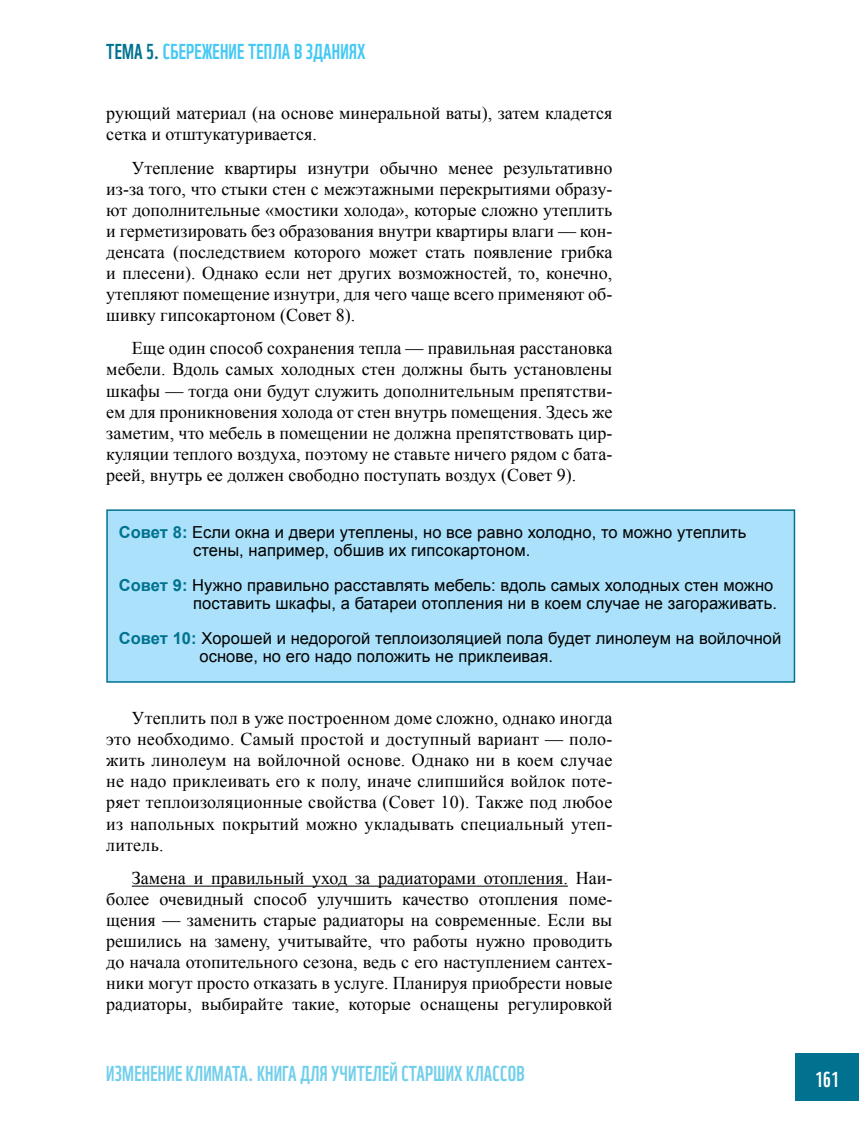
<style>
.page{position:relative;width:859px;height:1123px;background:#fff}
.page>*{position:absolute;margin:0;border:0;box-sizing:border-box;transform-origin:0 0}
.t1{font:21px "WWF";letter-spacing:.01em;color:#71cfeb}
.t2{font:21px "WWF";letter-spacing:.01em;color:#44c8f5}
.t3{font:21px "WWF";color:#00728f}
.t4{font:21px "WWF";color:#fff}
.t5{font:18px/21px "Times New Roman";color:#000;text-align:justify}
.t6{font:16.5px/18px "Arial";letter-spacing:.005em;color:#000}
.s1{color:#00728f}
.s2{font-weight:700;color:#00728f}
</style>
<div class="page">
<div style="left:795px;top:1053px;width:64px;height:47px;background:#00728f"></div>
<hr style="left:132px;top:885px;width:436px;height:1px;background:#000">
<div style="left:106px;top:509px;width:689px;height:173px;background:#abe1fa;border:2px solid #00728f"></div>
<p class="t3" style="left:106px;top:35px;width:10px">ТЕМА</p>
<p class="t2" style="left:146px;top:35px;width:221px"><span class="s1">5.</span> СБЕРЕЖЕНИЕ ТЕПЛА В ЗДАНИЯХ</p>
<p class="t5" style="left:106px;top:102px;width:507px">рующий материал (на основе минеральной ваты), затем кладется сетка и отштукатуривается.</p>
<p class="t5" style="left:106px;top:157px;width:508px;text-indent:26px">Утепление квартиры изнутри обычно менее результативно из-за того, что стыки стен с межэтажными перекрытиями образу&shy;ют дополнительные «мостики холода», которые сложно утеплить и герметизировать без образования внутри квартиры влаги — кон&shy;денсата (последствием которого может стать появление грибка и плесени). Однако если нет других возможностей, то, конечно, утепляют помещение изнутри, для чего чаще всего применяют об&shy;шивку гипсокартоном (Совет 8).</p>
<p class="t5" style="left:106px;top:338px;width:507px;text-indent:26px">Еще один способ сохранения тепла — правильная расстановка мебели. Вдоль самых холодных стен должны быть установлены шкафы — тогда они будут служить дополнительным препятстви&shy;ем для проникновения холода от стен внутрь помещения. Здесь же заметим, что мебель в помещении не должна препятствовать цир&shy;куляции теплого воздуха, поэтому не ставьте ничего рядом с бата&shy;реей, внутрь ее должен свободно поступать воздух (Совет 9).</p>
<p class="t6" style="left:193px;top:523px;width:555px;text-indent:-74px"><span class="s2">Совет 8:</span> Если окна и двери утеплены, но все равно холодно, то можно утеплить стены, например, обшив их гипсокартоном.</p>
<p class="t6" style="left:119px;top:576px;width:660px;text-align:right"><span class="s2">Совет 9:</span> Нужно правильно расставлять мебель: вдоль самых холодных стен можно поставить шкафы, а батареи отопления ни в коем случае не загораживать.</p>
<p class="t6" style="left:199px;top:629px;width:583px;text-indent:-81px"><span class="s2">Совет 10:</span> Хорошей и недорогой теплоизоляцией пола будет линолеум на войлочной основе, но его надо положить не приклеивая.</p>
<p class="t5" style="left:106px;top:707px;width:508px;text-indent:26px">Утеплить пол в уже построенном доме сложно, однако иногда это необходимо. Самый простой и доступный вариант — поло&shy;жить линолеум на войлочной основе. Однако ни в коем случае не надо приклеивать его к полу, иначе слипшийся войлок поте&shy;ряет теплоизоляционные свойства (Совет 10). Также под любое из напольных покрытий можно укладывать специальный утеп&shy;литель.</p>
<p class="t5" style="left:106px;top:867px;width:508px;text-indent:26px">Замена и правильный уход за радиаторами отопления. Наи&shy;более очевидный способ улучшить качество отопления поме&shy;щения — заменить старые радиаторы на современные. Если вы решились на замену, учитывайте, что работы нужно проводить до начала отопительного сезона, ведь с его наступлением сантех&shy;ники могут просто отказать в услуге. Планируя приобрести новые радиаторы, выбирайте такие, которые оснащены регулировкой</p>
<p class="t1" style="left:106px;top:1057px;width:18px">ИЗМЕНЕН</p>
<p class="t1" style="left:166px;top:1057px;width:56px">ИЕКЛИМАТА</p>
<p class="t1" style="left:248px;top:1057px;width:278px">. КНИГА ДЛЯ УЧИТЕЛЕЙ СТАРШИХ КЛАССОВ</p>
<p class="t4" style="left:815px;top:1062px;width:25px">161</p>
</div>
